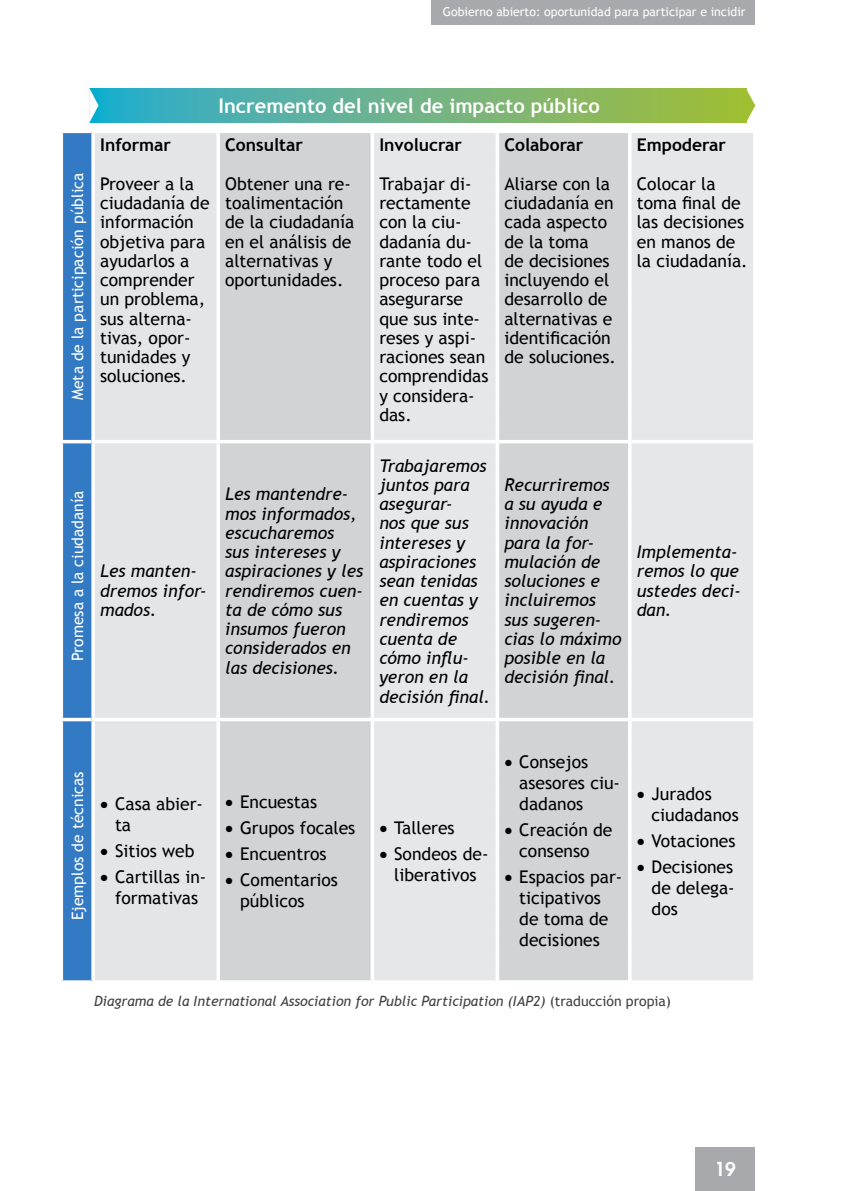
<style>
.page{position:relative;width:844px;height:1191px;background:#fff}
.page>*{position:absolute;margin:0;border:0;box-sizing:border-box;transform-origin:0 0}
.t1{font:700 20.12px "Trebuchet MS";color:#fff}
.t2{font:600 19.25px "Avant Garde";color:#fff}
.t3{font:17.5px/19.2px "Trebuchet MS";color:#000}
.t4{font:italic 17.5px/19.2px "Trebuchet MS";color:#000}
.t5{font:700 17.5px "Trebuchet MS";color:#000}
.t6{font:15.75px "Trebuchet MS";color:#fff}
.t7{font:italic 14px "Trebuchet MS";color:#414042}
.t8{font:12.25px "Trebuchet MS";color:#fff}
.s1{font-style:normal}
</style>
<div class="page">
<div style="left:695px;top:1147px;width:59px;height:44px;background:#a7a9ac"></div>
<div style="left:430px;top:0;width:324px;height:25px;background:#a7a9ac"></div>
<div style="left:63px;top:133px;width:28px;height:847px;background:#337ac5"></div>
<div style="left:95px;top:133px;width:121px;height:847px;background:#e4e5e6"></div>
<div style="left:220px;top:133px;width:150px;height:847px;background:#d1d3d4"></div>
<div style="left:374px;top:133px;width:378px;height:847px;background:#e6e7e8"></div>
<hr style="left:60px;top:440px;width:31px;height:3px;background:#fff">
<hr style="left:60px;top:718px;width:31px;height:3px;background:#fff">
<svg style="left:91px;top:133px;width:2px;height:307px"></svg>
<svg style="left:370px;top:133px;width:1px;height:307px"></svg>
<svg style="left:752px;top:133px;width:1px;height:307px"></svg>
<hr style="left:91px;top:440px;width:127px;height:3px;background:#fff">
<svg style="left:91px;top:443px;width:2px;height:275px"></svg>
<hr style="left:218px;top:440px;width:154px;height:3px;background:#fff">
<hr style="left:372px;top:440px;width:123px;height:3px;background:#fff">
<svg style="left:370px;top:443px;width:2px;height:275px"></svg>
<hr style="left:631px;top:440px;width:125px;height:3px;background:#fff">
<svg style="left:752px;top:443px;width:1px;height:275px"></svg>
<hr style="left:91px;top:718px;width:127px;height:3px;background:#fff">
<svg style="left:91px;top:721px;width:2px;height:259px"></svg>
<hr style="left:218px;top:718px;width:154px;height:3px;background:#fff">
<hr style="left:372px;top:718px;width:123px;height:3px;background:#fff">
<svg style="left:370px;top:721px;width:1px;height:259px"></svg>
<hr style="left:631px;top:718px;width:125px;height:3px;background:#fff">
<svg style="left:752px;top:721px;width:1px;height:259px"></svg>
<svg style="left:98px;top:89px;width:648px;height:33px;background:#6cb484"></svg>
<svg style="left:89px;top:88px;width:9px;height:35px"></svg>
<svg style="left:746px;top:89px;width:9px;height:33px"></svg>
<svg style="left:495px;top:133px;width:137px;height:848px;background:#d3d5d6"></svg>
<p class="t8" style="left:442px;top:5px;width:304px">Gobierno abierto: oportunidad para participar e incidir</p>
<p class="t6" style="left:68px;top:400px;width:229px;rotate:-90deg">Meta de la participación pública</p>
<p class="t5" style="left:100px;top:134px;width:72px">Informar</p>
<p class="t3" style="left:100px;top:174px;width:111px">Proveer a la ciudadanía de información objetiva para ayudarlos a comprender un problema, sus alterna&shy;tivas, opor&shy;tunidades y soluciones.</p>
<p class="t1" style="left:218px;top:93px;width:383px">Incremento del nivel de impacto público</p>
<p class="t5" style="left:225px;top:134px;width:79px">Consultar</p>
<p class="t3" style="left:225px;top:174px;width:130px">Obtener una re&shy;toalimentación de la ciudadanía en el análisis de alternativas y oportunidades.</p>
<p class="t5" style="left:379px;top:134px;width:84px">Involucrar</p>
<p class="t3" style="left:379px;top:174px;width:110px">Trabajar di&shy;rectamente con la ciu&shy;dadanía du&shy;rante todo el proceso para asegurarse que sus inte&shy;reses y aspi&shy;raciones sean comprendidas y considera&shy;das.</p>
<p class="t5" style="left:504px;top:134px;width:80px">Colaborar</p>
<p class="t3" style="left:504px;top:174px;width:113px">Aliarse con la ciudadanía en cada aspecto de la toma<br>de decisiones incluyendo el desarrollo de alternativas e identificación de soluciones.</p>
<p class="t6" style="left:68px;top:661px;width:172px;rotate:-90deg">Promesa a la ciudadanía</p>
<p class="t4" style="left:100px;top:562px;width:108px">Les manten&shy;dremos infor&shy;mados.</p>
<p class="t4" style="left:225px;top:485px;width:139px">Les mantendre&shy;mos informados, escucharemos<br>sus intereses y aspiraciones y les rendiremos cuen&shy;ta de cómo sus insumos fueron considerados en las decisiones.</p>
<p class="t4" style="left:379px;top:456px;width:112px">Trabajaremos juntos para asegurar-<br>nos que sus intereses y aspiraciones sean tenidas en cuentas y rendiremos cuenta de cómo influ&shy;yeron en la decisión final.</p>
<p class="t4" style="left:504px;top:475px;width:119px">Recurriremos a su ayuda e innovación para la for&shy;mulación de soluciones e incluiremos sus sugeren&shy;cias lo máximo posible en la decisión final.</p>
<p class="t5" style="left:636px;top:134px;width:91px">Empoderar</p>
<p class="t3" style="left:636px;top:174px;width:112px">Colocar la toma final de las decisiones en manos de la ciudadanía.</p>
<p class="t4" style="left:636px;top:542px;width:106px">Implementa&shy;remos lo que ustedes deci&shy;dan.</p>
<p class="t6" style="left:68px;top:920px;width:151px;rotate:-90deg">Ejemplos de técnicas</p>
<p class="t3" style="left:115px;top:794px;width:89px;line-height:21px;text-indent:-15px">• Casa abier&shy;ta</p>
<p class="t3" style="left:100px;top:841px;width:96px">• Sitios web</p>
<p class="t3" style="left:100px;top:866px;width:108px;line-height:21px;text-align:center">• Cartillas in&shy;formativas</p>
<p class="t3" style="left:225px;top:792px;width:93px">• Encuestas</p>
<p class="t3" style="left:225px;top:818px;width:132px">• Grupos focales</p>
<p class="t3" style="left:225px;top:844px;width:103px">• Encuentros</p>
<p class="t3" style="left:240px;top:869px;width:99px;line-height:21px;text-indent:-15px">• Comentarios públicos</p>
<p class="t3" style="left:379px;top:818px;width:77px">• Talleres</p>
<p class="t3" style="left:379px;top:843px;width:111px;line-height:21px;text-align:center">• Sondeos de&shy;liberativos</p>
<p class="t3" style="left:519px;top:751px;width:102px;line-height:21px;text-indent:-15px">• Consejos asesores ciu&shy;dadanos</p>
<p class="t3" style="left:504px;top:819px;width:110px;line-height:21px;text-align:center">• Creación de consenso</p>
<p class="t3" style="left:504px;top:866px;width:119px;line-height:21px;text-align:center">• Espacios par&shy;ticipativos<br>de toma de decisiones</p>
<p class="t3" style="left:651px;top:783px;width:89px;line-height:21px;text-indent:-15px">• Jurados ciudadanos</p>
<p class="t3" style="left:636px;top:831px;width:100px">• Votaciones</p>
<p class="t3" style="left:651px;top:856px;width:84px;line-height:21px;text-align:justify;text-indent:-15px">• Decisiones de delega&shy;dos</p>
<p class="t7" style="left:94px;top:992px;width:578px">Diagrama de la International Association for Public Participation (IAP2) <span class="s1">(traducción propia)</span></p>
<p class="t2" style="left:714px;top:1156px;width:23px">19</p>
</div>
